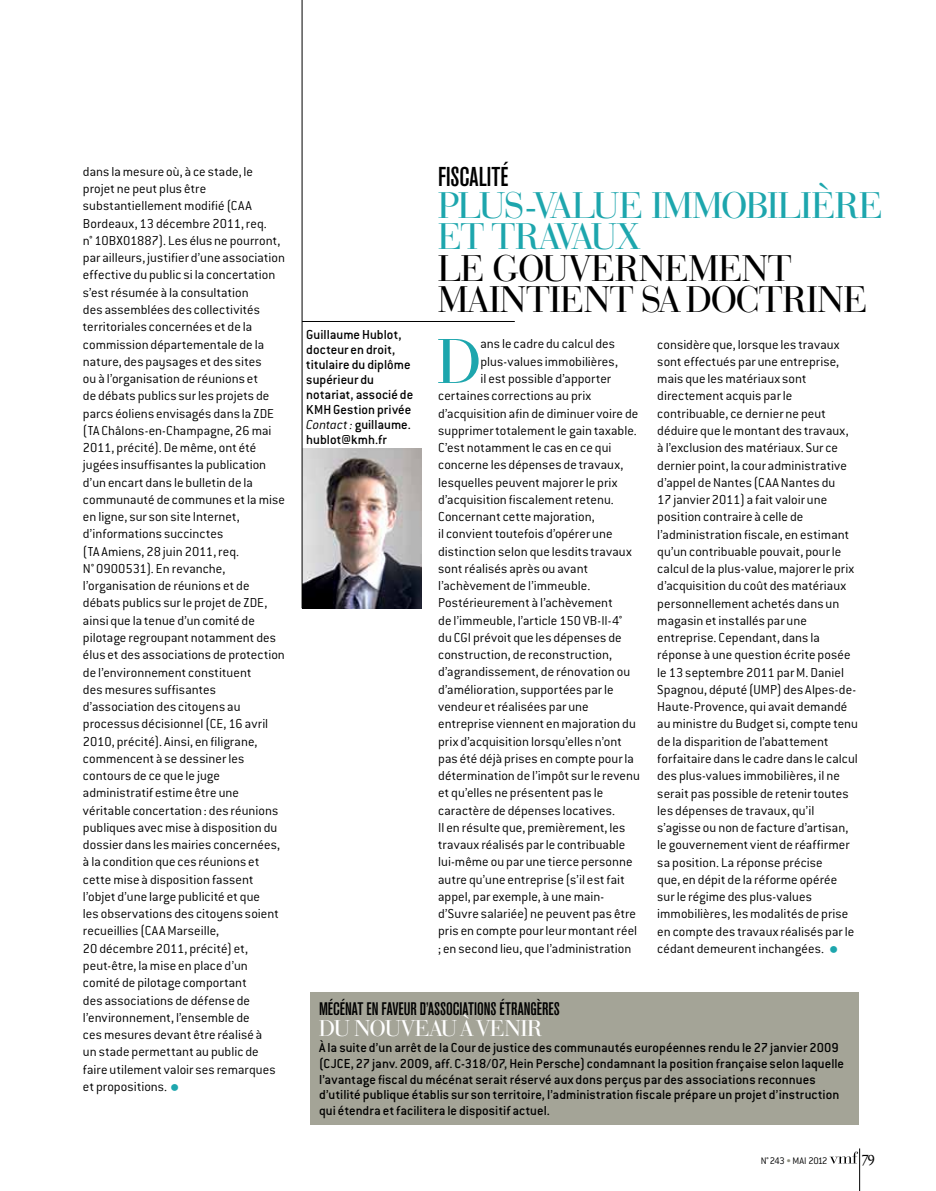
<style>
.page{position:relative;width:936px;height:1191px;background:#fff}
.page>*{position:absolute;margin:0;border:0;box-sizing:border-box;transform-origin:0 0}
.t1{font:66.3px "Bauer Bodoni BT";color:#1da6ad}
.t2{font:39px/31.5px "Bauer Bodoni BT";letter-spacing:.005em;color:#000}
.t3{font:39px/31.5px "Bauer Bodoni BT";letter-spacing:-.02em;color:#1da6ad}
.t4{font:500 condensed 27px "Akzidenz Grotesk BE";letter-spacing:.005em;color:#000}
.t5{font:24px "Bauer Bodoni BT";letter-spacing:.01em;color:#fff}
.t6{font:21px "Disturbance";color:#000}
.t7{font:500 condensed 18px "Akzidenz Grotesk BE";color:#000}
.t8{font:300 14.25px/17.2px "Conduit ITC";letter-spacing:.005em;color:#000}
.t9{font:500 14.25px/15px "Conduit ITC";color:#000}
.t10{font:300 10.5px "Conduit ITC";letter-spacing:-.05em;color:#000}
.s1{font-weight:300;font-style:italic}
.s2{color:#919284}
</style>
<div class="page">
<hr style="left:859px;top:1148px;width:1px;height:43px;background:#000">
<svg style="left:829px;top:1151px;width:29px;height:12px"></svg>
<hr style="left:302px;top:321px;width:212px;height:1px;background:#000">
<img style="left:303px;top:448px;width:118px;height:160px">
<div style="left:310px;top:992px;width:549px;height:133px;background:#a4a497"></div>
<hr style="left:302px;top:0;width:1px;height:608px;background:#000">
<p class="t8" style="left:83px;top:163px;width:203px">dans la mesure où, à ce stade, le projet ne peut plus être substantiellement modifié (CAA<br>Bordeaux, 13 décembre 2011, req.<br>n° 10BX01887). Les élus ne pourront, par ailleurs, justifier d’une association effective du public si la concertation s’est résumée à la consultation<br>des assemblées des collectivités territoriales concernées et de la commission départementale de la nature, des paysages et des sites<br>ou à l’organisation de réunions et<br>de débats publics sur les projets de parcs éoliens envisagés dans la ZDE (TA Châlons-en-Champagne, 26 mai<br>2011, précité). De même, ont été jugées insuffisantes la publication d’un encart dans le bulletin de la communauté de communes et la mise en ligne, sur son site Internet, d’informations succinctes<br>(TA Amiens, 28 juin 2011, req.<br>N° 0900531). En revanche, l’organisation de réunions et de débats publics sur le projet de ZDE, ainsi que la tenue d’un comité de pilotage regroupant notamment des élus et des associations de protection de l’environnement constituent<br>des mesures suffisantes d’association des citoyens au processus décisionnel (CE, 16 avril<br>2010, précité). Ainsi, en filigrane, commencent à se dessiner les contours de ce que le juge administratif estime être une véritable concertation : des réunions publiques avec mise à disposition du dossier dans les mairies concernées, à la condition que ces réunions et cette mise à disposition fassent l’objet d’une large publicité et que<br>les observations des citoyens soient recueillies (CAAMarseille,<br>20 décembre 2011, précité) et, peut-être, la mise en place d’un comité de pilotage comportant<br>des associations de défense de l’environnement, l’ensemble de<br>ces mesures devant être réalisé à<br>un stade permettant au public de faire utilement valoir ses remarques et propositions.</p>
<p class="t9" style="left:306px;top:327px;width:108px">Guillaume Hublot, docteur en droit, titulaire du diplôme supérieur du notariat, associé de<br>KMH Gestion privée<br><span class="s1">Contact :</span> guillaume. hublot@kmh.fr</p>
<h3 class="t4" style="left:438px;top:162px;width:72px">FISCALITÉ</h3>
<h2 class="t3" style="left:438px;top:189px;width:447px">PLUS-VALUE IMMOBILIÈRE<br>ET TRAVAUX</h2>
<h2 class="t2" style="left:438px;top:252px;width:431px">LE GOUVERNEMENT<br>MAINTIENT SA DOCTRINE</h2>
<h1 class="t1" style="left:437px;top:321px;width:45px">D</h1>
<p class="t8" style="left:480px;top:335px;width:136px">ans le cadre du calcul des</p>
<p class="t8" style="left:480px;top:353px;width:139px">plus-values immobilières,</p>
<p class="t8" style="left:480px;top:370px;width:132px">il est possible d’apporter</p>
<p class="t8" style="left:438px;top:387px;width:155px">certaines corrections au prix</p>
<p class="t8" style="left:438px;top:404px;width:202px">d’acquisition afin de diminuer voire de</p>
<p class="t8" style="left:438px;top:422px;width:200px">supprimer totalement le gain taxable.</p>
<p class="t8" style="left:438px;top:439px;width:175px">C’est notamment le cas en ce qui</p>
<p class="t8" style="left:438px;top:456px;width:187px">concerne les dépenses de travaux,</p>
<p class="t8" style="left:438px;top:473px;width:181px">lesquelles peuvent majorer le prix</p>
<p class="t8" style="left:438px;top:491px;width:177px">d’acquisition fiscalement retenu.</p>
<p class="t8" style="left:438px;top:508px;width:158px">Concernant cette majoration,</p>
<p class="t8" style="left:438px;top:525px;width:176px">il convient toutefois d’opérer une</p>
<p class="t8" style="left:438px;top:542px;width:195px">distinction selon que lesdits travaux</p>
<p class="t8" style="left:438px;top:560px;width:151px">sont réalisés après ou avant</p>
<p class="t8" style="left:438px;top:577px;width:154px">l’achèvement de l’immeuble.</p>
<p class="t8" style="left:438px;top:594px;width:176px">Postérieurement à l’achèvement</p>
<p class="t8" style="left:438px;top:611px;width:185px">de l’immeuble, l’article 150 VB-II-4°</p>
<p class="t8" style="left:438px;top:629px;width:185px">du CGI prévoit que les dépenses de</p>
<p class="t8" style="left:438px;top:646px;width:175px">construction, de reconstruction,</p>
<p class="t8" style="left:438px;top:663px;width:193px">d’agrandissement, de rénovation ou</p>
<p class="t8" style="left:438px;top:680px;width:177px">d’amélioration, supportées par le</p>
<p class="t8" style="left:438px;top:698px;width:152px">vendeur et réalisées par une</p>
<p class="t8" style="left:438px;top:715px;width:199px">entreprise viennent en majoration du</p>
<p class="t8" style="left:438px;top:732px;width:185px">prix d’acquisition lorsqu’elles n’ont</p>
<p class="t8" style="left:438px;top:749px;width:197px">pas été déjà prises en compte pour la</p>
<p class="t8" style="left:438px;top:767px;width:203px">détermination de l’impôt sur le revenu</p>
<p class="t8" style="left:438px;top:784px;width:167px">et qu’elles ne présentent pas le</p>
<p class="t8" style="left:438px;top:801px;width:178px">caractère de dépenses locatives.</p>
<p class="t8" style="left:438px;top:818px;width:189px">Il en résulte que, premièrement, les</p>
<p class="t8" style="left:438px;top:836px;width:189px">travaux réalisés par le contribuable</p>
<p class="t8" style="left:438px;top:853px;width:196px">lui-même ou par une tierce personne</p>
<p class="t8" style="left:438px;top:870px;width:188px">autre qu’une entreprise (s’il est fait</p>
<p class="t8" style="left:438px;top:887px;width:168px">appel, par exemple, à une main-</p>
<p class="t8" style="left:438px;top:905px;width:199px">d’Suvre salariée) ne peuvent pas être</p>
<p class="t8" style="left:438px;top:922px;width:200px">pris en compte pour leur montant réel</p>
<p class="t8" style="left:438px;top:939px;width:195px">; en second lieu, que l’administration</p>
<p class="t8" style="left:657px;top:336px;width:202px">considère que, lorsque les travaux sont effectués par une entreprise, mais que les matériaux sont directement acquis par le contribuable, ce dernier ne peut déduire que le montant des travaux, à l’exclusion des matériaux. Sur ce dernier point, la cour administrative d’appel de Nantes (CAANantes du<br>17 janvier 2011) a fait valoir une position contraire à celle de l’administration fiscale, en estimant qu’un contribuable pouvait, pour le calcul de la plus-value, majorer le prix d’acquisition du coût des matériaux personnellement achetés dans un magasin et installés par une entreprise. Cependant, dans la réponse à une question écrite posée le 13 septembre 2011 par M. Daniel Spagnou, député (UMP) des Alpes-de-Haute-Provence, qui avait demandé au ministre du Budget si, compte tenu de la disparition de l’abattement forfaitaire dans le cadre dans le calcul des plus-values immobilières, il ne serait pas possible de retenir toutes les dépenses de travaux, qu’il s’agisse ou non de facture d’artisan, le gouvernement vient de réaffirmer sa position. La réponse précise<br>que, en dépit de la réforme opérée sur le régime des plus-values immobilières, les modalités de prise en compte des travaux réalisés par le cédant demeurent inchangées.</p>
<p class="t7" style="left:319px;top:999px;width:242px">MÉCÉNAT EN FAVEUR D’ASSOCIATIONS ÉTRANGÈRES</p>
<h3 class="t5" style="left:319px;top:1014px;width:224px">DU NOUVEAU À VENIR</h3>
<p class="t9" style="left:319px;top:1039px;width:526px;line-height:15.8px">À la suite d’un arrêt de la Cour de justice des communautés européennes rendu le 27 janvier 2009 (CJCE, 27 janv. 2009, aff. C-318/07, Hein Persche) condamnant la position française selon laquelle l’avantage fiscal du mécénat serait réservé aux dons perçus par des associations reconnues d’utilité publique établis sur son territoire, l’administration fiscale prépare un projet d’instruction qui étendra et facilitera le dispositif actuel.</p>
<p class="t10" style="left:760px;top:1154px;width:68px">N°243 <span class="s2">•</span> MAI 2012</p>
<h3 class="t6" style="left:861px;top:1148px;width:15px">79</h3>
</div>
